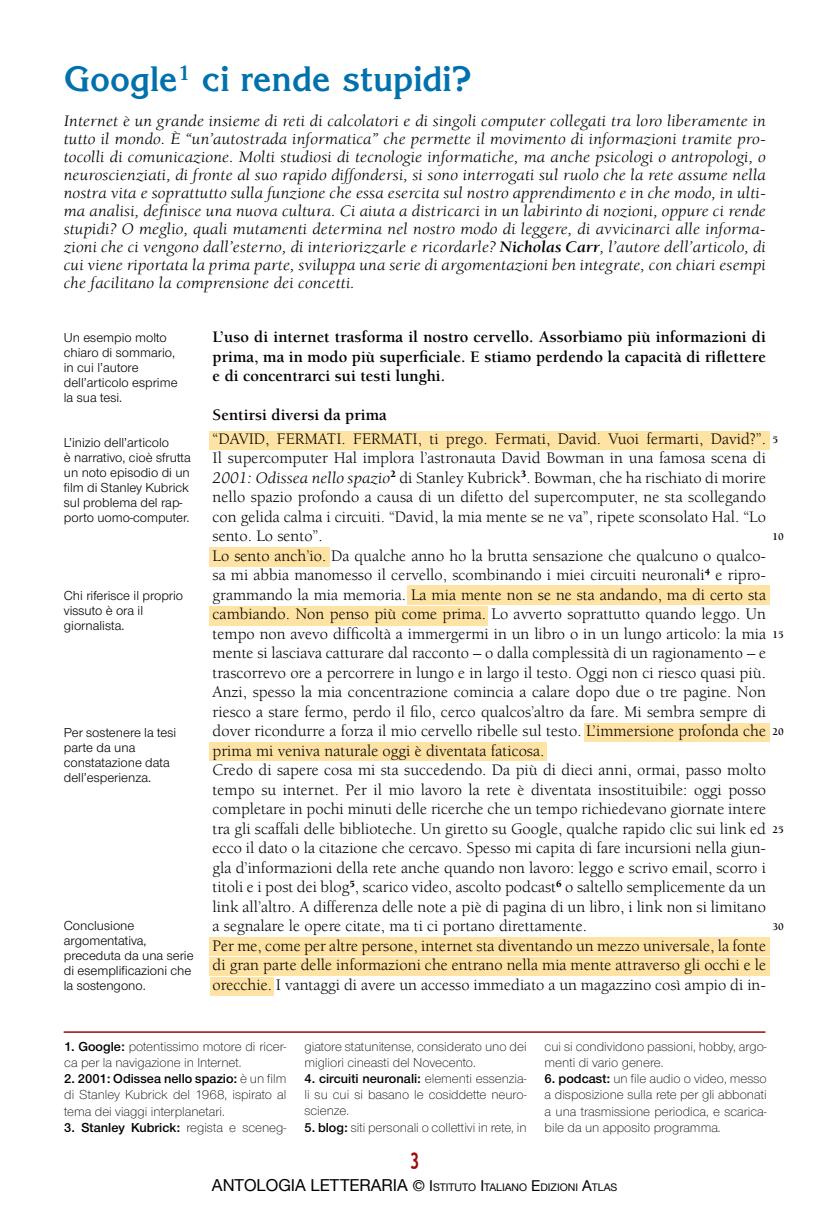
<style>
.page{position:relative;width:830px;height:1212px;background:#fff}
.page>*{position:absolute;margin:0;border:0;box-sizing:border-box;transform-origin:0 0}
.t1{font:700 34.5px "Korinna";color:#0071ad}
.t2{font:700 23.1px "Trebuchet MS";color:#9e0b0f;scale:.71 1}
.t3{font:16.5px/19.5px "Berkeley";color:#000}
.t4{font:italic 16.5px/18px "Berkeley";letter-spacing:.005em;color:#000;text-align:justify;scale:1.1 1}
.t5{font:700 16.5px/19.5px "Berkeley";color:#000;text-align:justify}
.t6{font:13.5px/16.2px "Nimbus San Nov T Ligh";color:#000}
.t7{font:13.5px/15px "Nimbus San Nov T";color:#000}
.t8{font:600 13.5px "Nimbus San Nov T";color:#000}
.t9{font:10.5px "Helvetica Neue";color:#000}
.t10{font:700 10.5px "Berkeley";color:#000}
.s1{font-weight:700}
.s2{font-style:italic}
.s3{font-family:"Nimbus San Nov T";font-weight:600}
.s4{font-family:"Nimbus San Nov T Ligh";font-weight:400}
.s5{font-size:16.5px}
.s6{font-size:15px}
</style>
<div class="page">
<div style="left:210px;top:977px;width:63px;height:18px;background:#ffe3a5"></div>
<div style="left:210px;top:742px;width:336px;height:19px;background:#ffe3a5"></div>
<div style="left:210px;top:548px;width:119px;height:18px;background:#ffe3a5"></div>
<div style="left:210px;top:606px;width:277px;height:19px;background:#ffe3a5"></div>
<div style="left:210px;top:431px;width:559px;height:19px;background:#ffe3a5"></div>
<div style="left:407px;top:585px;width:362px;height:19px;background:#ffe3a5"></div>
<hr style="left:64px;top:1031px;width:700px;height:2px;background:#9e0b0f">
<div style="left:584px;top:723px;width:184px;height:19px;background:#ffe3a5"></div>
<div style="left:210px;top:957px;width:559px;height:18px;background:#ffe3a5"></div>
<div style="left:210px;top:937px;width:559px;height:18px;background:#ffe3a5"></div>
<h1 class="t1" style="left:64px;top:58px;width:409px">Google<sup>1</sup> ci rende stupidi?</h1>
<p class="t4" style="left:64px;top:113px;width:639px">Internet è un grande insieme di reti di calcolatori e di singoli computer collegati tra loro liberamente in tutto il mondo. È “un’autostrada informatica” che permette il movimento di informazioni tramite pro&shy;tocolli di comunicazione. Molti studiosi di tecnologie informatiche, ma anche psicologi o antropologi, o neuroscienziati, di fronte al suo rapido diffondersi, si sono interrogati sul ruolo che la rete assume nella nostra vita e soprattutto sulla funzione che essa esercita sul nostro apprendimento e in che modo, in ulti&shy;ma analisi, definisce una nuova cultura. Ci aiuta a districarci in un labirinto di nozioni, oppure ci rende stupidi? O meglio, quali mutamenti determina nel nostro modo di leggere, di avvicinarci alle informa&shy;zioni che ci vengono dall’esterno, di interiorizzarle e ricordarle? <span class="s1">Nicholas Carr</span>, l’autore dell’articolo, di cui viene riportata la prima parte, sviluppa una serie di argomentazioni ben integrate, con chiari esempi che facilitano la comprensione dei concetti.</p>
<p class="t7" style="left:64px;top:330px;width:115px">Un esempio molto chiaro di sommario, in cui l’autore dell’articolo esprime la sua tesi.</p>
<p class="t7" style="left:64px;top:435px;width:128px">L’inizio dell’articolo<br>è narrativo, cioè sfrutta un noto episodio di un film di Stanley Kubrick sul problema del rap&shy;porto uomo-computer.</p>
<p class="t7" style="left:64px;top:588px;width:121px">Chi riferisce il proprio vissuto è ora il giornalista.</p>
<p class="t7" style="left:64px;top:725px;width:114px">Per sostenere la tesi parte da una constatazione data dell’esperienza.</p>
<p class="t7" style="left:64px;top:918px;width:131px">Conclusione argomentativa, preceduta da una serie di esemplificazioni che la sostengono.</p>
<p class="t5" style="left:212px;top:327px;width:554px">L’uso di internet trasforma il nostro cervello. Assorbiamo più informazioni di prima, ma in modo più superficiale. E stiamo perdendo la capacità di riflettere e di concentrarci sui testi lunghi.</p>
<p class="t5" style="left:212px;top:405px;width:175px">Sentirsi diversi da prima</p>
<p class="t3" style="left:212px;top:429px;width:554px">“DAVID, FERMATI. FERMATI, ti prego. Fermati, David. Vuoi fermarti, David?”.<br>Il supercomputer Hal implora l’astronauta David Bowman in una famosa scena di <span class="s2">2001: Odissea nello spazio</span><sup>2</sup> di Stanley Kubrick<sup>3</sup>. Bowman, che ha rischiato di morire nello spazio profondo a causa di un difetto del supercomputer, ne sta scollegando con gelida calma i circuiti. “David, la mia mente se ne va”, ripete sconsolato Hal. “Lo sento. Lo sento”.<br>Lo sento anch’io. Da qualche anno ho la brutta sensazione che qualcuno o qualco&shy;sa mi abbia manomesso il cervello, scombinando i miei circuiti neuronali<sup>4</sup> e ripro&shy;grammando la mia memoria. La mia mente non se ne sta andando, ma di certo sta cambiando. Non penso più come prima. Lo avverto soprattutto quando leggo. Un tempo non avevo difficoltà a immergermi in un libro o in un lungo articolo: la mia mente si lasciava catturare dal racconto – o dalla complessità di un ragionamento – e trascorrevo ore a percorrere in lungo e in largo il testo. Oggi non ci riesco quasi più.<br>Anzi, spesso la mia concentrazione comincia a calare dopo due o tre pagine. Non riesco a stare fermo, perdo il filo, cerco qualcos’altro da fare. Mi sembra sempre di dover ricondurre a forza il mio cervello ribelle sul testo. L’immersione profonda che prima mi veniva naturale oggi è diventata faticosa.<br>Credo di sapere cosa mi sta succedendo. Da più di dieci anni, ormai, passo molto tempo su internet. Per il mio lavoro la rete è diventata insostituibile: oggi posso completare in pochi minuti delle ricerche che un tempo richiedevano giornate intere tra gli scaffali delle biblioteche. Un giretto su Google, qualche rapido clic sui link ed ecco il dato o la citazione che cercavo. Spesso mi capita di fare incursioni nella giun&shy;gla d’informazioni della rete anche quando non lavoro: leggo e scrivo email, scorro i titoli e i post dei blog<sup>5</sup>, scarico video, ascolto podcast<sup>6</sup> o saltello semplicemente da un link all’altro. A differenza delle note a piè di pagina di un libro, i link non si limitano a segnalare le opere citate, ma ti ci portano direttamente.<br>Per me, come per altre persone, internet sta diventando un mezzo universale, la fonte di gran parte delle informazioni che entrano nella mia mente attraverso gli occhi e le orecchie. I vantaggi di avere un accesso immediato a un magazzino così ampio di in-</p>
<p class="t10" style="left:772px;top:434px;width:7px">5</p>
<p class="t10" style="left:772px;top:531px;width:13px">10</p>
<p class="t10" style="left:772px;top:629px;width:13px">15</p>
<p class="t10" style="left:772px;top:726px;width:13px">20</p>
<p class="t10" style="left:772px;top:824px;width:13px">25</p>
<p class="t10" style="left:772px;top:921px;width:13px">30</p>
<p class="t6" style="left:64px;top:1038px;width:223px"><span class="s3">1. Google:</span> potentissimo motore di ricer&shy;ca per la navigazione in Internet.</p>
<p class="t8" style="left:64px;top:1071px;width:223px">2. 2001: Odissea nello spazio: <span class="s4">è un film</span></p>
<p class="t6" style="left:64px;top:1086px;width:223px">di Stanley Kubrick del 1968, ispirato al tema dei viaggi interplanetari.</p>
<p class="t8" style="left:64px;top:1119px;width:223px">3. Stanley Kubrick: <span class="s4">regista e sceneg-</span></p>
<p class="t6" style="left:304px;top:1038px;width:223px">giatore statunitense, considerato uno dei migliori cineasti del Novecento.</p>
<p class="t8" style="left:304px;top:1071px;width:223px">4. circuiti neuronali: <span class="s4">elementi essenzia-</span></p>
<p class="t6" style="left:304px;top:1086px;width:223px">li su cui si basano le cosiddette neuro&shy;scienze.</p>
<p class="t6" style="left:304px;top:1119px;width:223px"><span class="s3">5. blog:</span> siti personali o collettivi in rete, in</p>
<p class="t6" style="left:544px;top:1038px;width:223px">cui si condividono passioni, hobby, argo&shy;menti di vario genere.</p>
<p class="t6" style="left:544px;top:1070px;width:223px;text-align:justify"><span class="s3">6. podcast:</span> un file audio o video, messo a disposizione sulla rete per gli abbonati a una trasmissione periodica, e scarica&shy;bile da un apposito programma.</p>
<h2 class="t2" style="left:409px;top:1146px;width:15px">3</h2>
<p class="t9" style="left:212px;top:1180px;width:407px"><span class="s5">ANTOLOGIA LETTERARIA</span> <span class="s6">©</span> <span class="s6">I</span>STITUTO <span class="s6">I</span>TALIANO <span class="s6">E</span>DIZI ONI <span class="s6">A</span>TLAS</p>
</div>
